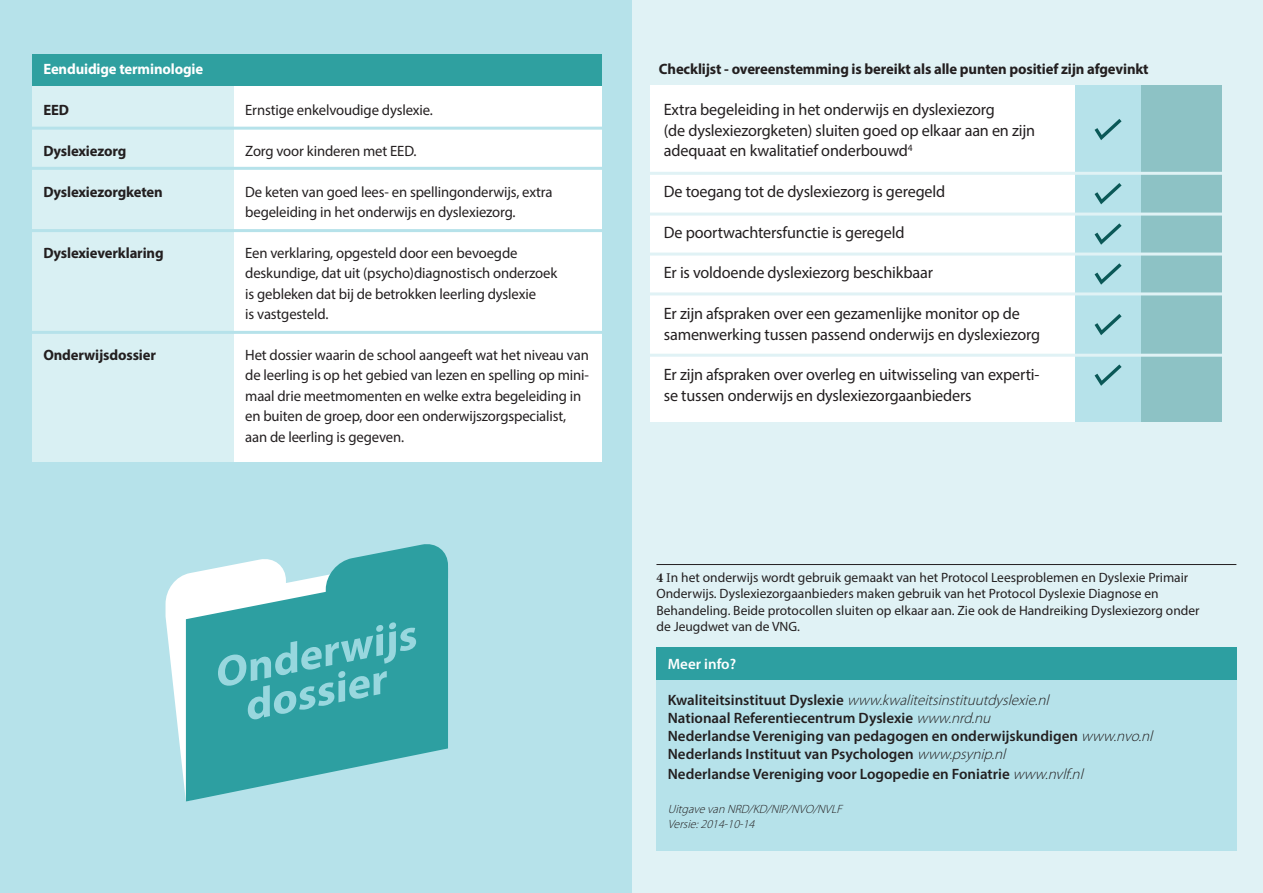
<style>
.page{position:relative;width:1263px;height:893px;background:#fff}
.page>*{position:absolute;margin:0;border:0;box-sizing:border-box;transform-origin:0 0}
.t1{font:16.5px/20.4px "Myriad Pro";letter-spacing:-.01em;color:#231f20}
.t2{font:15px/20.4px "Myriad Pro";letter-spacing:-.01em;color:#231f20}
.t3{font:600 15px/18px "Myriad Pro";color:#231f20}
.t4{font:700 15px "Myriad Pro";letter-spacing:-.01em;color:#231f20}
.t5{font:700 15px "Myriad Pro";letter-spacing:-.01em;color:#fff}
.t6{font:600 15px "Myriad Pro";color:#fff}
.t7{font:13.5px/16.2px "Myriad Pro";color:#231f20}
.t8{font:italic 300 12px/14.4px "Myriad Pro";color:#231f20}
.s1{font-family:"Minion Pro";font-weight:700}
.s2{font-family:"Minion Pro"}
.s3{font-weight:300;font-style:italic}
</style>
<div class="page">
<div style="left:631px;top:1px;width:632px;height:892px;background:#e0f2f5"></div>
<div style="left:0;top:1px;width:631px;height:892px;background:#b6e2ea"></div>
<div style="left:656px;top:679px;width:580px;height:172px;background:#b6e2ea"></div>
<div style="left:656px;top:647px;width:580px;height:32px;background:#2d9fa1"></div>
<div style="left:650px;top:85px;width:425px;height:336px;background:#fff"></div>
<div style="left:1075px;top:85px;width:66px;height:336px;background:#b6e2ea"></div>
<div style="left:1141px;top:85px;width:80px;height:336px;background:#8dc2c5"></div>
<hr style="left:645px;top:172px;width:581px;height:3px;background:#e0f2f5">
<hr style="left:645px;top:213px;width:581px;height:3px;background:#e0f2f5">
<hr style="left:645px;top:253px;width:581px;height:3px;background:#e0f2f5">
<hr style="left:645px;top:354px;width:581px;height:3px;background:#e0f2f5">
<hr style="left:645px;top:292px;width:581px;height:3px;background:#e0f2f5">
<hr style="left:656px;top:564px;width:580px;height:1px;background:#231f20">
<svg style="left:1094px;top:119px;width:27px;height:21px"></svg>
<svg style="left:1094px;top:183px;width:27px;height:21px"></svg>
<svg style="left:1094px;top:223px;width:27px;height:22px"></svg>
<svg style="left:1094px;top:263px;width:27px;height:22px"></svg>
<svg style="left:1094px;top:314px;width:27px;height:21px"></svg>
<svg style="left:1094px;top:364px;width:27px;height:22px"></svg>
<div style="left:33px;top:85px;width:201px;height:377px;background:#d9f0f3"></div>
<div style="left:234px;top:85px;width:368px;height:377px;background:#fff"></div>
<hr style="left:24px;top:127px;width:584px;height:3px;background:#b6e2ea">
<hr style="left:24px;top:167px;width:584px;height:3px;background:#b6e2ea">
<hr style="left:24px;top:229px;width:584px;height:3px;background:#b6e2ea">
<hr style="left:24px;top:331px;width:584px;height:3px;background:#b6e2ea">
<svg style="left:166px;top:567px;width:52px;height:232px"></svg>
<svg style="left:186px;top:568px;width:262px;height:233px;fill:#2d9fa1"></svg>
<svg style="left:218px;top:544px;width:230px;height:176px;background:#59b4b7"></svg>
<div style="left:33px;top:54px;width:569px;height:31px;background:#2fa0a0"></div>
<p class="t5" style="left:43px;top:60px;width:161px">Eenduidige terminologie</p>
<p class="t4" style="left:43px;top:100px;width:27px">EED</p>
<p class="t4" style="left:43px;top:141px;width:84px">Dyslexiezorg</p>
<p class="t4" style="left:43px;top:182px;width:121px">Dyslexiezorgketen</p>
<p class="t4" style="left:43px;top:243px;width:122px">Dyslexieverklaring</p>
<p class="t4" style="left:43px;top:345px;width:114px">Onderwijsdossier</p>
<p class="t2" style="left:245px;top:100px;width:189px">Ernstige enkelvoudige dyslexie.</p>
<p class="t2" style="left:245px;top:141px;width:173px">Zorg voor kinderen met EED.</p>
<p class="t2" style="left:245px;top:181px;width:309px">De keten van goed lees- en spellingonderwijs, extra begeleiding in het onderwijs en dyslexiezorg.</p>
<p class="t2" style="left:245px;top:243px;width:314px">Een verklaring, opgesteld door een bevoegde deskundige, dat uit (psycho)diagnostisch onderzoek is gebleken dat bij de betrokken leerling dyslexie<br>is vastgesteld.</p>
<p class="t2" style="left:245px;top:345px;width:345px">Het dossier waarin de school aangeeft wat het niveau van de leerling is op het gebied van lezen en spelling op mini&shy;maal drie meetmomenten en welke extra begeleiding in en buiten de groep, door een onderwijszorgspecialist, aan de leerling is gegeven.</p>
<p class="t4" style="left:659px;top:60px;width:491px">Checklijst - overeenstemming is bereikt als alle punten positief zijn afgevinkt</p>
<p class="t1" style="left:664px;top:99px;width:373px">Extra begeleiding in het onderwijs en dyslexiezorg<br>(de dyslexiezorgketen) sluiten goed op elkaar aan en zijn adequaat en kwalitatief onderbouwd<sup>4</sup></p>
<p class="t1" style="left:664px;top:181px;width:283px">De toegang tot de dyslexiezorg is geregeld</p>
<p class="t1" style="left:664px;top:222px;width:242px">De poortwachtersfunctie is geregeld</p>
<p class="t1" style="left:664px;top:262px;width:271px">Er is voldoende dyslexiezorg beschikbaar</p>
<p class="t1" style="left:664px;top:303px;width:378px">Er zijn afspraken over een gezamenlijke monitor op de samenwerking tussen passend onderwijs en dyslexiezorg</p>
<p class="t1" style="left:664px;top:364px;width:377px">Er zijn afspraken over overleg en uitwisseling van experti&shy;se tussen onderwijs en dyslexiezorgaanbieders</p>
<p class="t7" style="left:656px;top:569px;width:545px"><span class="s1">4</span> <span class="s2">I</span>n het onderwijs wordt gebruik gemaakt van het Protocol Leesproblemen en Dyslexie Primair Onderwijs. Dyslexiezorgaanbieders maken gebruik van het Protocol Dyslexie Diagnose en Behandeling. Beide protocollen sluiten op elkaar aan. Zie ook de Handreiking Dyslexiezorg onder de Jeugdwet van de VNG.</p>
<p class="t6" style="left:668px;top:655px;width:70px">Meer info?</p>
<p class="t3" style="left:668px;top:691px;width:490px">Kwa l i t e i t s i n s t i t u u t D ys l ex i e <span class="s3">www.kwaliteitsinstituutdyslexie.nl<br></span>Nationaal Referentiecentrum Dyslexie <span class="s3">www.nrd.nu<br></span>Nederlandse Vereniging van pedagogen en onderwijskundigen <span class="s3">www.nvo.nl </span>Nederlands Instituut van Psychologen <span class="s3">www.psynip.nl</span></p>
<p class="t3" style="left:668px;top:765px;width:421px">Nederlandse Vereniging voor Logopedie en Foniatrie <span class="s3">www.nvlf.nl</span></p>
<p class="t8" style="left:668px;top:802px;width:179px">Uitgavevan NRD/KD/NIP/NVO/NVLF<br>Versie:2014-10-14</p>
</div>
